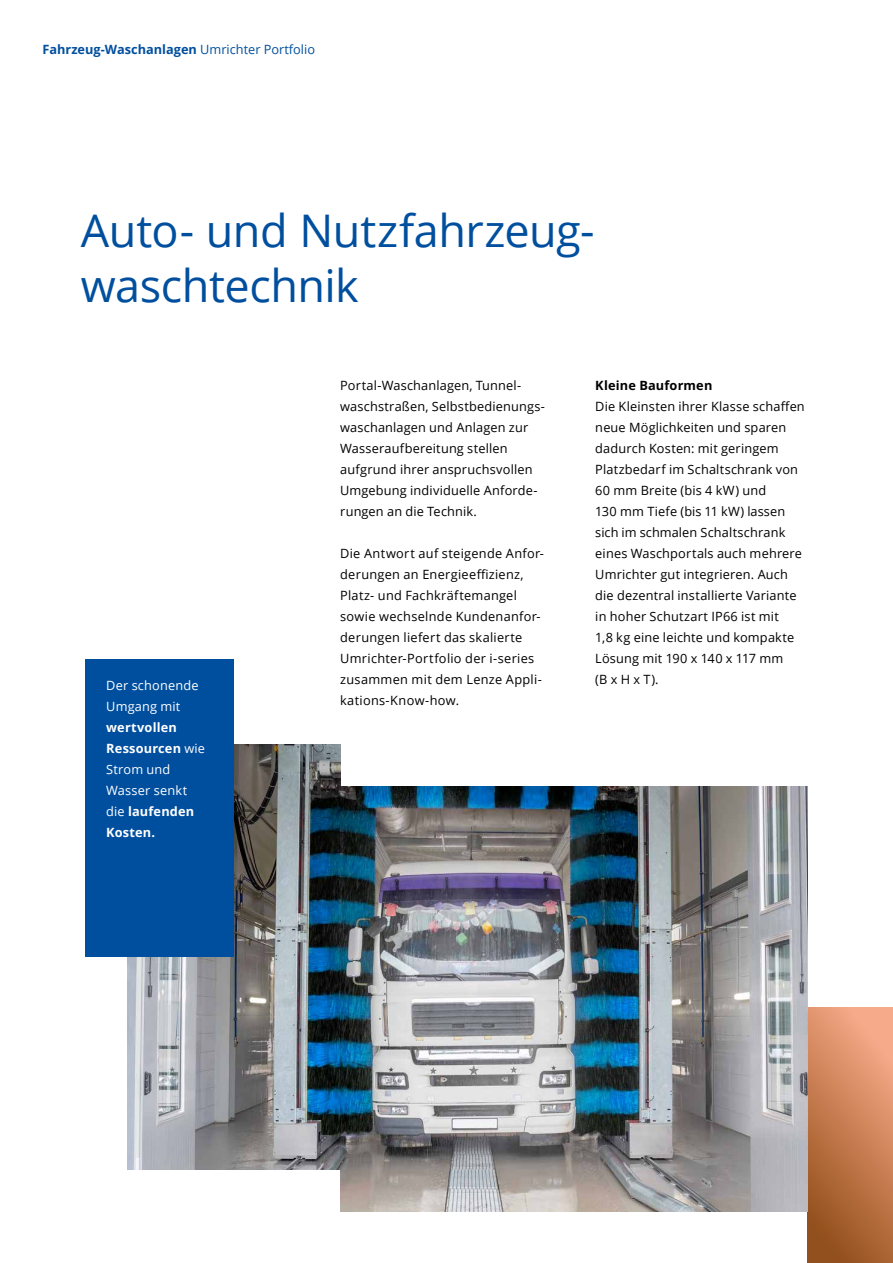
<style>
.page{position:relative;width:893px;height:1263px;background:#fff}
.page>*{position:absolute;margin:0;border:0;box-sizing:border-box;transform-origin:0 0}
.t1{font:45px/54.8px "Open Sans";letter-spacing:-.01em;color:#004f9f}
.t2{font:12.75px/21px "Open Sans";letter-spacing:.015em;color:#000}
.t3{font:700 12.75px/21px "Open Sans";letter-spacing:.015em;color:#fff}
.t4{font:700 12.75px "Open Sans";color:#004f9f}
.t5{font:12.75px/21px "Open Sans";letter-spacing:.015em;color:#fff}
.t6{font:700 12.75px "Open Sans";letter-spacing:.015em;color:#000}
.s1{font-weight:400}
</style>
<div class="page">
<svg style="left:808px;top:1008px;width:85px;height:255px"></svg>
<img style="left:128px;top:744px;width:212px;height:425px">
<img style="left:340px;top:787px;width:468px;height:425px">
<div style="left:85px;top:659px;width:149px;height:298px;background:#004f9f"></div>
<p class="t4" style="left:43px;top:41px;width:274px">Fahrzeug-Waschanlagen <span class="s1">Umrichter Portfolio</span></p>
<h1 class="t1" style="left:81px;top:202px;width:515px">Auto- und Nutzfahrzeug&shy;waschtechnik</h1>
<p class="t5" style="left:106px;top:675px;width:94px">Der schonende<br>Umgang mit</p>
<p class="t3" style="left:106px;top:717px;width:100px">wertvollen<br>Ressourcen <span class="s1">wie<br>Strom und<br>Wasser senkt die</span> laufenden<br>Kosten.</p>
<p class="t2" style="left:340px;top:375px;width:206px">Portal-Waschanlagen, Tunnel&shy;waschstraßen, Selbstbedienungs&shy;waschanlagen und Anlagen zur<br>Wasseraufbereitung stellen aufgrund ihrer anspruchsvollen<br>Umgebung individuelle Anforde&shy;rungen an die Technik.</p>
<p class="t2" style="left:340px;top:543px;width:205px">Die Antwort auf steigende Anfor&shy;derungen an Energieeffizienz,<br>Platz- und Fachkräftemangel sowie wechselnde Kundenanfor&shy;derungen liefert das skalierte<br>Umrichter-Portfolio der i-series zusammen mit dem Lenze Appli&shy;kations-Know-how.</p>
<p class="t6" style="left:595px;top:377px;width:119px">Kleine Bauformen</p>
<p class="t2" style="left:595px;top:396px;width:211px">Die Kleinsten ihrer Klasse schaffen neue Möglichkeiten und sparen dadurch Kosten: mit geringem<br>Platzbedarf im Schaltschrank von<br>60 mm Breite (bis 4 kW) und<br>130 mm Tiefe (bis 11 kW) lassen sich im schmalen Schaltschrank eines Waschportals auch mehrere<br>Umrichter gut integrieren. Auch die dezentral installierte Variante in hoher Schutzart IP66 ist mit<br>1,8 kg eine leichte und kompakte<br>Lösung mit 190 x 140 x 117 mm<br>(B x H x T).</p>
</div>
